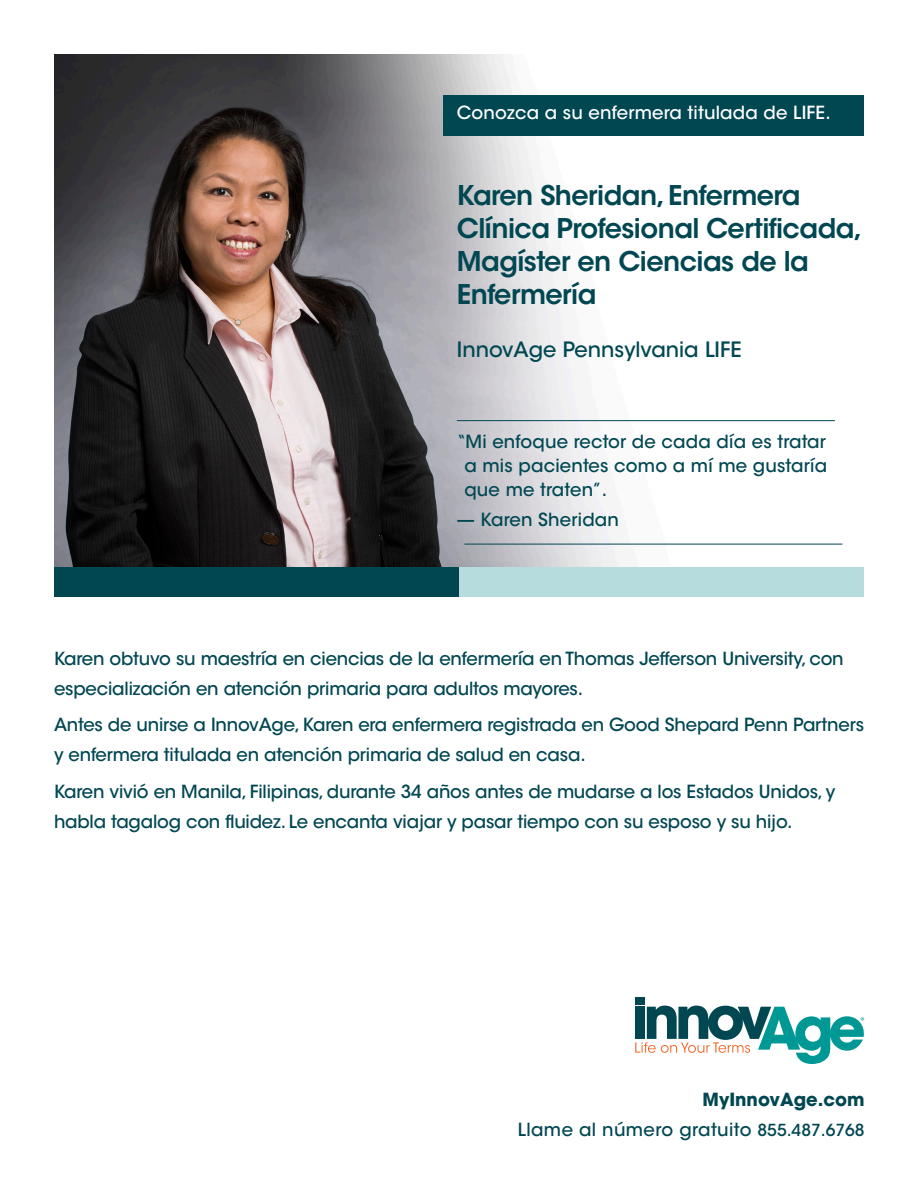
<style>
.page{position:relative;width:918px;height:1188px;background:#fff}
.page>*{position:absolute;margin:0;border:0;box-sizing:border-box;transform-origin:0 0}
.text__secondary{font:600 27px/33px "ITC Avant Garde Std";letter-spacing:-.02em;color:#004752}
.text__secondary-2{font:500 21px "ITC Avant Garde Std";color:#004752}
._02_Head{font:500 18px/30px "ITC Avant Garde Std";letter-spacing:-.01em;color:#004752}
.text__secondary-3{font:500 18px "ITC Avant Garde Std";letter-spacing:.01em;color:#fff}
._02_Head-2{font:500 18px "ITC Avant Garde Std";letter-spacing:.02em;color:#004752}
._02_Head-3{font:500 18px "ITC Avant Garde Std";letter-spacing:.01em;color:#004752}
._02_Head-4{font:700 18px "Avant Garde";color:#004752}
.t1{font:9.75px "Myriad Pro";color:#009894}
.s1{font-size:16.5px}
</style>
<div class="page">
<img style="left:54px;top:54px;width:726px;height:514px">
<div style="left:444px;top:95px;width:420px;height:41px;background:#004752"></div>
<hr style="left:457px;top:420px;width:378px;height:1px;background:#004752">
<hr style="left:464px;top:544px;width:378px;height:1px;background:#004752">
<div style="left:635px;top:998px;width:10px;height:7px;background:#004752"></div>
<svg style="left:635px;top:1006px;width:229px;height:58px"></svg>
<div style="left:54px;top:568px;width:405px;height:29px;background:#004752"></div>
<div style="left:459px;top:568px;width:405px;height:29px;background:#b7dcdd"></div>
<p class="text__secondary-3" style="left:457px;top:102px;width:375px">Conozca a su enfermera titulada de LIFE.</p>
<p class="text__secondary" style="left:457px;top:179px;width:407px">Karen Sheridan, Enfermera<br>Clínica Profesional Certificada,<br>Magíster en Ciencias de la<br>Enfermería</p>
<p class="text__secondary-2" style="left:457px;top:336px;width:286px">InnovAge Pennsylvania LIFE</p>
<p class="_02_Head" style="left:464px;top:429px;width:364px;line-height:24px;text-align:justify;text-indent:-8px">“Mi enfoque rector de cada día es tratar a mis pacientes como a mí me gustaría que me traten”.</p>
<p class="_02_Head-3" style="left:457px;top:509px;width:164px">— Karen Sheridan</p>
<p class="_02_Head" style="left:54px;top:643px;width:791px">Karen obtuvo su maestría en ciencias de la enfermería en Thomas Jefferson University, con especialización en atención primaria para adultos mayores.</p>
<p class="_02_Head" style="left:54px;top:710px;width:812px">Antes de unirse a InnovAge, Karen era enfermera registrada en Good Shepard Penn Partners y enfermera titulada en atención primaria de salud en casa.</p>
<p class="_02_Head" style="left:54px;top:777px;width:783px">Karen vivió en Manila, Filipinas, durante 34 años antes de mudarse a los Estados Unidos, y habla tagalog con fluidez. Le encanta viajar y pasar tiempo con su esposo y su hijo.</p>
<p class="t1" style="left:861px;top:1014px;width:6px">®</p>
<p class="_02_Head-4" style="left:703px;top:1088px;width:164px">MyInnovAge.com</p>
<p class="_02_Head-2" style="left:518px;top:1118px;width:348px">Llame al número gratuito <span class="s1">855.487.6768</span></p>
</div>
